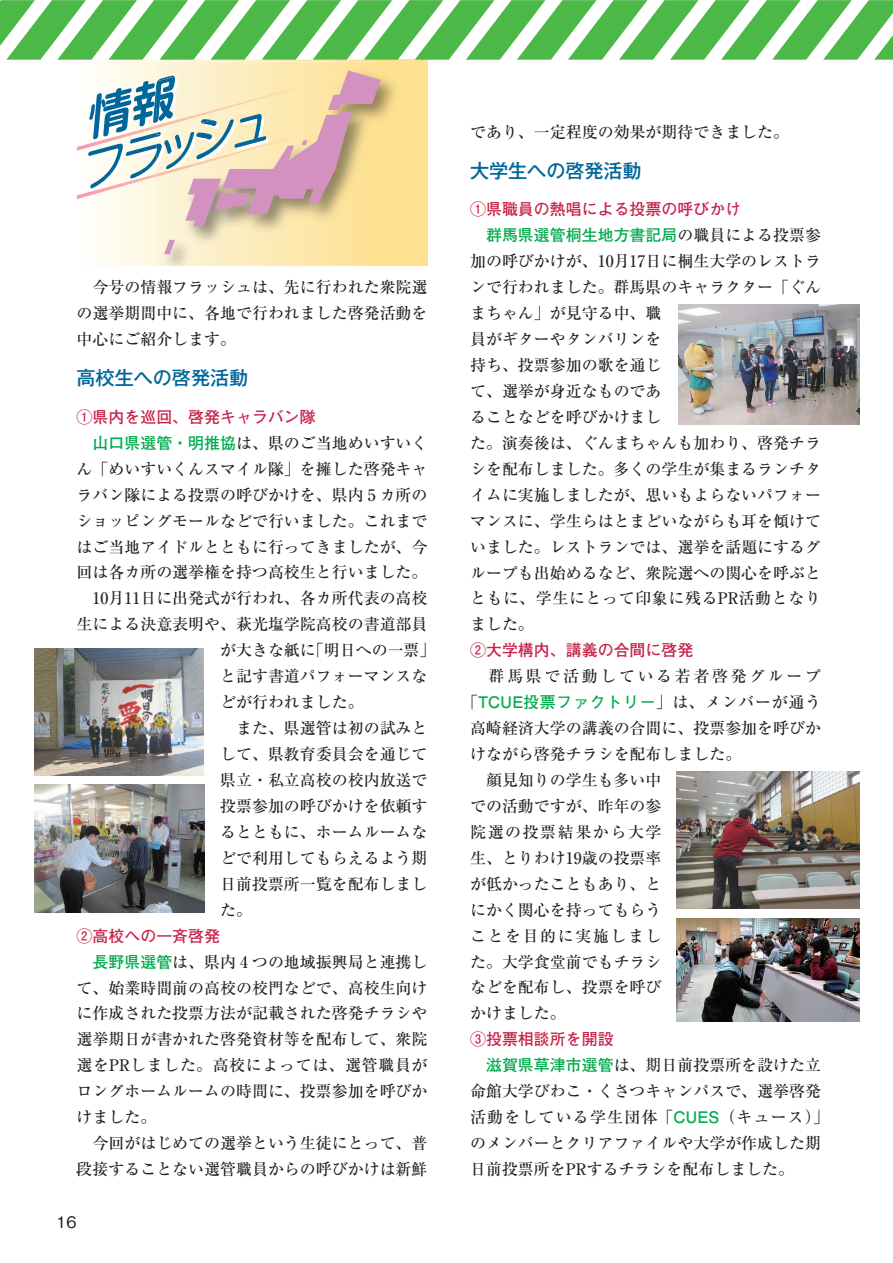
<style>
.page{position:relative;width:893px;height:1263px;background:#fff}
.page>*{position:absolute;margin:0;border:0;box-sizing:border-box;transform-origin:0 0}
.t1{font:19.2px "Gothic MB101 Pr 6 Medium 90 msp RKSJ H";letter-spacing:-.005em;color:#01669a}
.t2{font:15.9px/26px "Ryumin Pr 6 Medium 90 msp RKSJ H";color:#231f20}
.t3{font:15.9px/26px "Futo Go B101 Pr 6 Bold 90 msp RKSJ H";color:#c82249}
.t4{font:15.9px "Futo Go B101 Pr 6 Bold 90 msp RKSJ H";letter-spacing:.045em;color:#00ab4d}
.t5{font:15.9px "Ryumin Pr 6 Medium 90 msp RKSJ H";letter-spacing:.165em;color:#231f20}
.t6{font:15.9px "Gothic BBB Pr 6 Medium 90 msp RKSJ H";color:#231f20}
.s1{font-family:"Futo Go B101 Pr 6 Bold 90 msp RKSJ H";color:#00ab4d}
.s2{color:#00ab4d}
.s3{font-family:"Ryumin Pr 6 Medium 90 msp RKSJ H";color:#231f20}
</style>
<div class="page">
<svg style="left:104px;top:60px;width:270px;height:206px"></svg>
<div style="left:374px;top:60px;width:53px;height:206px;background:#ffe192"></div>
<svg style="left:77px;top:174px;width:79px;height:25px"></svg>
<img style="left:156px;top:63px;width:238px;height:203px">
<img style="left:156px;top:67px;width:218px;height:48px">
<img style="left:156px;top:115px;width:29px;height:62px">
<svg style="left:164px;top:240px;width:11px;height:14px"></svg>
<svg style="left:185px;top:70px;width:196px;height:156px;background:#e2c7b0"></svg>
<svg style="left:0;top:0;width:892px;height:60px"></svg>
<img style="left:34px;top:649px;width:170px;height:127px">
<img style="left:34px;top:785px;width:170px;height:128px">
<img style="left:678px;top:305px;width:181px;height:120px">
<img style="left:676px;top:772px;width:183px;height:137px">
<img style="left:676px;top:919px;width:183px;height:102px">
<svg style="left:77px;top:72px;width:99px;height:79px"></svg>
<p class="t2" style="left:77px;top:276px;width:352px;text-align:justify">　今号の情報フラッシュは、先に行われた衆院選の選挙期間中に、各地で行われました啓発活動を中心にご紹介します。</p>
<p class="t1" style="left:76px;top:371px;width:173px">高校生への啓発活動</p>
<p class="t3" style="left:77px;top:406px;width:241px">①県内を巡回、啓発キャラバン隊</p>
<p class="t2" style="left:92px;top:432px;width:336px"><span class="s1">山口県選管・明推協</span>は、県のご当地めいすいく</p>
<p class="t2" style="left:77px;top:458px;width:352px">ん「めいすいくんスマイル隊」を擁した啓発キャ</p>
<p class="t2" style="left:77px;top:484px;width:352px">ラバン隊による投票の呼びかけを、県内 5 カ所の</p>
<p class="t2" style="left:77px;top:510px;width:352px">ショッピングモールなどで行いました。これまで</p>
<p class="t2" style="left:77px;top:536px;width:352px">はご当地アイドルとともに行ってきましたが、今</p>
<p class="t2" style="left:77px;top:562px;width:352px">回は各カ所の選挙権を持つ高校生と行いました。</p>
<p class="t2" style="left:77px;top:588px;width:352px">　10月11日に出発式が行われ、各カ所代表の高校</p>
<p class="t2" style="left:77px;top:614px;width:352px">生による決意表明や、萩光塩学院高校の書道部員</p>
<p class="t2" style="left:220px;top:639px;width:217px">が大きな紙に「明日への一票」</p>
<p class="t2" style="left:220px;top:665px;width:209px">と記す書道パフォーマンスな</p>
<p class="t2" style="left:220px;top:691px;width:145px">どが行われました。</p>
<p class="t2" style="left:220px;top:717px;width:209px">　また、県選管は初の試みと</p>
<p class="t2" style="left:220px;top:743px;width:209px">して、県教育委員会を通じて</p>
<p class="t2" style="left:220px;top:769px;width:209px">県立・私立高校の校内放送で</p>
<p class="t2" style="left:220px;top:795px;width:209px">投票参加の呼びかけを依頼す</p>
<p class="t2" style="left:220px;top:821px;width:209px">るとともに、ホームルームな</p>
<p class="t2" style="left:220px;top:847px;width:209px">どで利用してもらえるよう期</p>
<p class="t2" style="left:220px;top:873px;width:209px">日前投票所一覧を配布しまし</p>
<p class="t2" style="left:220px;top:899px;width:33px">た。</p>
<p class="t3" style="left:77px;top:925px;width:145px">②高校への一斉啓発</p>
<p class="t2" style="left:77px;top:951px;width:352px;text-indent:16px"><span class="s1">長野県選管</span>は、県内 4 つの地域振興局と連携して、始業時間前の高校の校門などで、高校生向けに作成された投票方法が記載された啓発チラシや選挙期日が書かれた啓発資材等を配布して、衆院選をPRしました。高校によっては、選管職員がロングホームルームの時間に、投票参加を呼びかけました。<br>　今回がはじめての選挙という生徒にとって、普段接することない選管職員からの呼びかけは新鮮</p>
<p class="t6" style="left:56px;top:1216px;width:22px">16</p>
<p class="t2" style="left:470px;top:121px;width:320px">であり、一定程度の効果が期待できました。</p>
<p class="t1" style="left:470px;top:163px;width:173px">大学生への啓発活動</p>
<p class="t3" style="left:486px;top:199px;width:336px;text-indent:-16px">①県職員の熱唱による投票の呼びかけ<br><span class="s2">群馬県選管桐生地方書記局</span><span class="s3">の職員による投票参</span></p>
<p class="t2" style="left:470px;top:250px;width:352px">加の呼びかけが、10月17日に桐生大学のレストランで行われました。群馬県のキャラクター「ぐんまちゃん」が見守る中、職<br>員がギターやタンバリンを<br>持ち、投票参加の歌を通じ<br>て、選挙が身近なものであ<br>ることなどを呼びかけまし<br>た。演奏後は、ぐんまちゃんも加わり、啓発チラシを配布しました。多くの学生が集まるランチタイムに実施しましたが、思いもよらないパフォーマンスに、学生らはとまどいながらも耳を傾けていました。レストランでは、選挙を話題にするグループも出始めるなど、衆院選への関心を呼ぶとともに、学生にとって印象に残るPR活動となりました。</p>
<p class="t3" style="left:470px;top:639px;width:225px">②大学構内、講義の合間に啓発</p>
<p class="t5" style="left:470px;top:670px;width:352px">　群馬県で活動している若者啓発グループ</p>
<p class="t4" style="left:462px;top:696px;width:360px"><span class="s3">「</span>TCUE投票ファクトリー<span class="s3">」は、メンバーが通う</span></p>
<p class="t2" style="left:470px;top:717px;width:352px">高崎経済大学の講義の合間に、投票参加を呼びかけながら啓発チラシを配布しました。<br>　顔見知りの学生も多い中<br>での活動ですが、昨年の参<br>院選の投票結果から大学<br>生、とりわけ19歳の投票率<br>が低かったこともあり、と<br>にかく関心を持ってもらう<br>ことを目的に実施しまし<br>た。大学食堂前でもチラシ<br>などを配布し、投票を呼び<br>かけました。</p>
<p class="t3" style="left:470px;top:1029px;width:145px">③投票相談所を開設</p>
<p class="t2" style="left:470px;top:1055px;width:360px;text-indent:16px"><span class="s1">滋賀県草津市選管</span>は、期日前投票所を設けた立命館大学びわこ・くさつキャンパスで、選挙啓発活動をしている学生団体「<span class="s1">CUES</span>（キュース）」のメンバーとクリアファイルや大学が作成した期日前投票所をPRするチラシを配布しました。</p>
</div>
